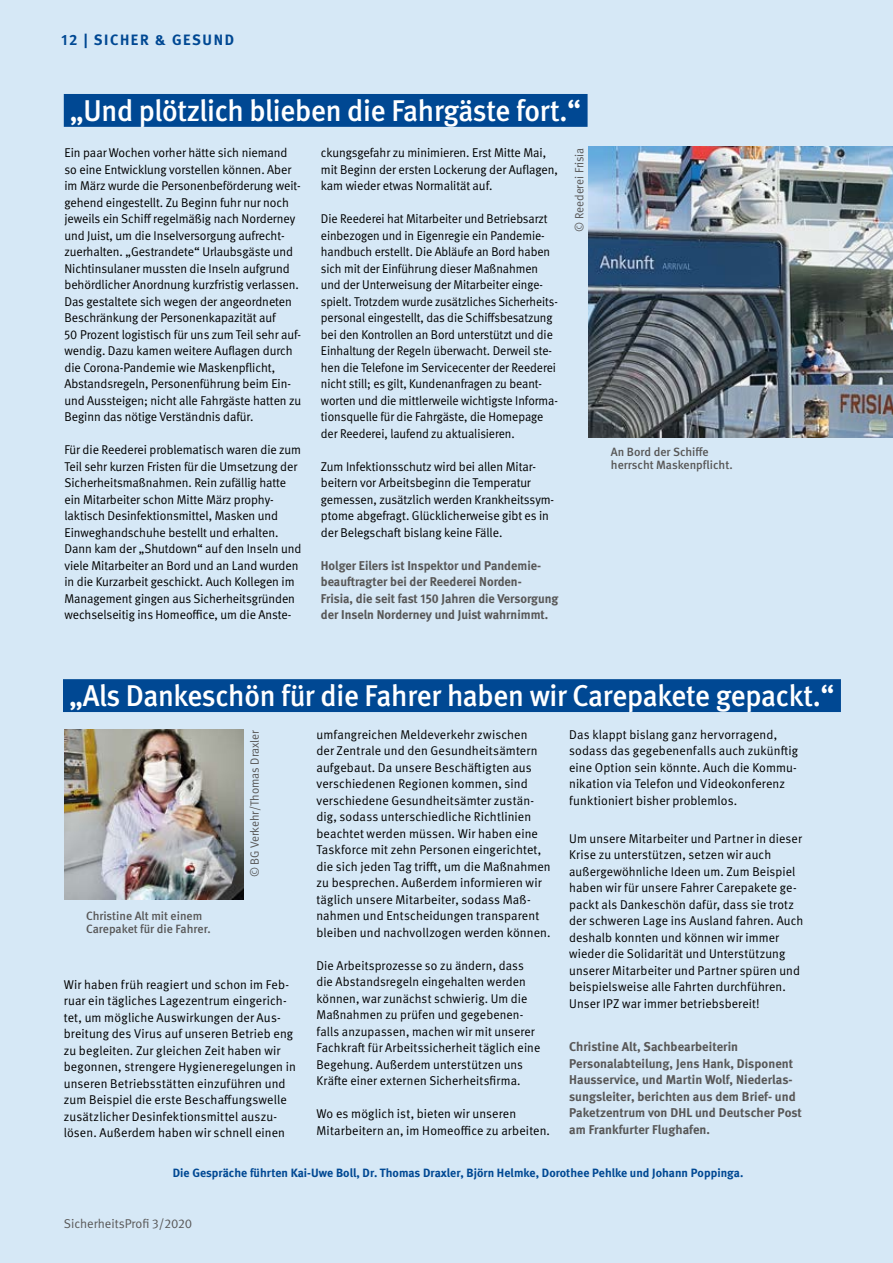
<style>
.page{position:relative;width:893px;height:1263px;background:#d6e8f6}
.page>*{position:absolute;margin:0;border:0;box-sizing:border-box;transform-origin:0 0}
.t1{font:500 30px "DGUV Meta";letter-spacing:-.01em;color:#fff}
.t2{font:700 15px "DGUV Meta";letter-spacing:.11em;color:#004893}
.t3{font:12.75px/16.5px "DGUV Meta";letter-spacing:-.005em;color:#000}
.t4{font:12.75px/16.5px "DGUV Meta";letter-spacing:-.005em;color:#000;scale:.95 1}
.t5{font:700 12.75px/16.5px "DGUV Meta";color:#585757}
.t6{font:12.75px/16.5px "DGUV Meta";letter-spacing:-.005em;color:#000;scale:.96 1}
.t7{font:12.75px "DGUV Meta";color:#585757}
.t8{font:700 12px "DGUV Meta";letter-spacing:.005em;color:#004893}
.t9{font:500 12px/13.5px "DGUV Meta";color:#585757}
.t10{font:12px "DGUV Meta";color:#585757}
</style>
<div class="page">
<img style="left:588px;top:146px;width:305px;height:291px">
<div style="left:63px;top:679px;width:778px;height:33px;background:#004893"></div>
<div style="left:64px;top:94px;width:524px;height:33px;background:#004893"></div>
<img style="left:64px;top:730px;width:180px;height:170px">
<p class="t2" style="left:62px;top:31px;width:174px">12 | SICHER &amp; GESUND</p>
<h1 class="t1" style="left:70px;top:93px;width:513px">„Und plötzlich blieben die Fahrgäste fort.“</h1>
<p class="t3" style="left:64px;top:145px;width:238px">Ein paar Wochen vorher hätte sich niemand so eine Entwicklung vorstellen können. Aber im März wurde die Personenbeförderung weit&shy;gehend eingestellt. Zu Beginn fuhr nur noch jeweils ein Schiff regelmäßig nach Norderney und Juist, um die Inselversorgung aufrecht&shy;zuerhalten. „Gestrandete“ Urlaubsgäste und Nichtinsulaner mussten die Inseln aufgrund behördlicher Anordnung kurzfristig verlassen.<br>Das gestaltete sich wegen der angeordneten Beschränkung der Personenkapazität auf<br>50 Prozent logistisch für uns zum Teil sehr auf&shy;wendig. Dazu kamen weitere Auflagen durch die Corona-Pandemie wie Maskenpflicht, Abstandsregeln, Personenführung beim Ein&shy;und Aussteigen; nicht alle Fahrgäste hatten zu Beginn das nötige Verständnis dafür.</p>
<p class="t3" style="left:64px;top:442px;width:238px">Für die Reederei problematisch waren die zum Teil sehr kurzen Fristen für die Umsetzung der Sicherheitsmaßnahmen. Rein zufällig hatte ein Mitarbeiter schon Mitte März prophy&shy;laktisch Desinfektionsmittel, Masken und Einweghandschuhe bestellt und erhalten.<br>Dann kam der „Shutdown“ auf den Inseln und viele Mitarbeiter an Bord und an Land wurden in die Kurzarbeit geschickt. Auch Kollegen im Management gingen aus Sicherheitsgründen wechselseitig ins Homeoffice, um die Anste-</p>
<p class="t3" style="left:321px;top:145px;width:239px">ckungsgefahr zu minimieren. Erst Mitte Mai, mit Beginn der ersten Lockerung der Auflagen, kam wieder etwas Normalität auf.</p>
<p class="t4" style="left:321px;top:211px;width:251px">Die Reederei hat Mitarbeiter und Betriebsarzt einbezogen und in Eigenregie ein Pandemie&shy;handbuch erstellt. Die Abläufe an Bord haben sich mit der Einführung dieser Maßnahmen und der Unterweisung der Mitarbeiter einge&shy;spielt. Trotzdem wurde zusätzliches Sicherheits&shy;personal eingestellt, das die Schiffsbesatzung bei den Kontrollen an Bord unterstützt und die Einhaltung der Regeln überwacht. Derweil ste&shy;hen die Telefone im Servicecenter der Reederei nicht still; es gilt, Kundenanfragen zu beant&shy;worten und die mittlerweile wichtigste Informa&shy;tionsquelle für die Fahrgäste, die Homepage der Reederei, laufend zu aktualisieren.</p>
<p class="t3" style="left:321px;top:459px;width:235px">Zum Infektionsschutz wird bei allen Mitar&shy;beitern vor Arbeitsbeginn die Temperatur gemessen, zusätzlich werden Krankheitssym&shy;ptome abgefragt. Glücklicherweise gibt es in der Belegschaft bislang keine Fälle.</p>
<p class="t5" style="left:321px;top:558px;width:239px">Holger Eilers ist Inspektor und Pandemie&shy;beauftragter bei der Reederei Norden-<br>Frisia, die seit fast 150 Jahren die Versorgung der Inseln Norderney und Juist wahrnimmt.</p>
<p class="t10" style="left:572px;top:232px;width:86px;rotate:-90deg">© Reederei Frisia</p>
<p class="t9" style="left:611px;top:445px;width:123px">An Bord der Schiffe herrscht Maskenpflicht.</p>
<h1 class="t1" style="left:69px;top:678px;width:767px">„Als Dankeschön für die Fahrer haben wir Carepakete gepackt.“</h1>
<p class="t9" style="left:86px;top:909px;width:126px">Christine Alt mit einem<br>Carepaket für die Fahrer.</p>
<p class="t10" style="left:248px;top:877px;width:149px;rotate:-90deg">© BG Verkehr/Thomas Draxler</p>
<p class="t3" style="left:64px;top:976px;width:234px">Wir haben früh reagiert und schon im Feb&shy;ruar ein tägliches Lagezentrum eingerich&shy;tet, um mögliche Auswirkungen der Aus&shy;breitung des Virus auf unseren Betrieb eng zu begleiten. Zur gleichen Zeit haben wir begonnen, strengere Hygieneregelungen in unseren Betriebsstätten einzuführen und zum Beispiel die erste Beschaffungswelle zusätzlicher Desinfektionsmittel auszu&shy;lösen. Außerdem haben wir schnell einen</p>
<p class="t3" style="left:316px;top:726px;width:236px">umfangreichen Meldeverkehr zwischen<br>der Zentrale und den Gesundheitsämtern aufgebaut. Da unsere Beschäftigten aus verschiedenen Regionen kommen, sind verschiedene Gesundheitsämter zustän&shy;dig, sodass unterschiedliche Richtlinien beachtet werden müssen. Wir haben eine Taskforce mit zehn Personen eingerichtet, die sich jeden Tag trifft, um die Maßnahmen zu besprechen. Außerdem informieren wir täglich unsere Mitarbeiter, sodass Maß&shy;nahmen und Entscheidungen transparent bleiben und nachvollzogen werden können.</p>
<p class="t6" style="left:316px;top:957px;width:235px">Die Arbeitsprozesse so zu ändern, dass die Abstandsregeln eingehalten werden können, war zunächst schwierig. Um die Maßnahmen zu prüfen und gegebenen&shy;falls anzupassen, machen wir mit unserer Fachkraft für Arbeitssicherheit täglich eine Begehung. Außerdem unterstützen uns Kräfte einer externen Sicherheitsfirma.</p>
<p class="t3" style="left:316px;top:1106px;width:235px">Wo es möglich ist, bieten wir unseren<br>Mitarbeitern an, im Homeoffice zu arbeiten.</p>
<p class="t3" style="left:569px;top:726px;width:230px">Das klappt bislang ganz hervorragend, sodass das gegebenenfalls auch zukünftig eine Option sein könnte. Auch die Kommu&shy;nikation via Telefon und Videokonferenz funktioniert bisher problemlos.</p>
<p class="t3" style="left:569px;top:830px;width:236px">Um unsere Mitarbeiter und Partner in dieser Krise zu unterstützen, setzen wir auch außergewöhnliche Ideen um. Zum Beispiel haben wir für unsere Fahrer Carepakete ge&shy;packt als Dankeschön dafür, dass sie trotz der schweren Lage ins Ausland fahren. Auch deshalb konnten und können wir immer wieder die Solidarität und Unterstützung unserer Mitarbeiter und Partner spüren und beispielsweise alle Fahrten durchführen.<br>Unser IPZ war immer betriebsbereit!</p>
<p class="t5" style="left:569px;top:1039px;width:234px">Christine Alt, Sachbearbeiterin Personalabteilung, Jens Hank, Disponent Hausservice, und Martin Wolf, Niederlas&shy;sungsleiter, berichten aus dem Brief- und Paketzentrum von DHL und Deutscher Post am Frankfurter Flughafen.</p>
<p class="t8" style="left:173px;top:1165px;width:572px">Die Gespräche führten Kai-Uwe Boll, Dr. Thomas Draxler, Björn Helmke, Dorothee Pehlke und Johann Poppinga.</p>
<p class="t7" style="left:64px;top:1216px;width:130px">SicherheitsProfi 3/2020</p>
</div>
